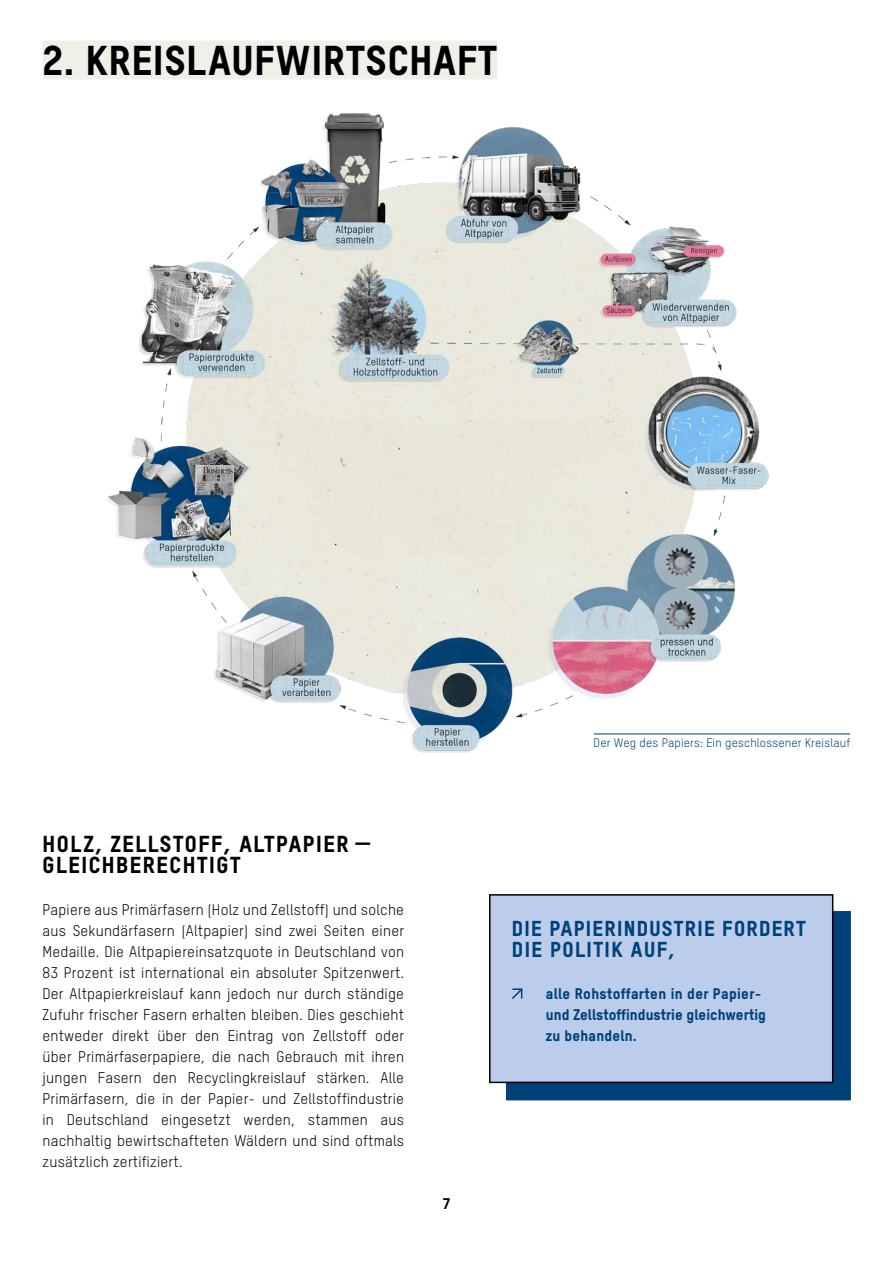
<style>
.page{position:relative;width:893px;height:1263px;background:#fff}
.page>*{position:absolute;margin:0;border:0;box-sizing:border-box;transform-origin:0 0}
.t1{font:40.5px "T Star Pro Heavy";letter-spacing:.025em;color:#000}
.t2{font:22.5px/21px "T Star Pro Heavy";letter-spacing:.07em;color:#000}
.t3{font:21px/21px "T Star Pro Heavy";letter-spacing:.06em;color:#004179}
.t4{font:15px/21px "T Star Pro Regular";letter-spacing:.015em;color:#000;text-align:justify}
.t5{font:15px/21px "T Star Pro Heavy";letter-spacing:.015em;color:#004179}
.t6{font:15px "T Star Pro Heavy";color:#000}
.t7{font:12px "T Star Pro Regular";letter-spacing:.015em;color:#004179}
</style>
<div class="page">
<div style="left:43px;top:41px;width:454px;height:39px;background:#f0efe8"></div>
<div style="left:506px;top:911px;width:344px;height:189px;background:#004179"></div>
<div style="left:489px;top:894px;width:345px;height:190px;background:#bccdeb"></div>
<img style="left:76px;top:84px;width:716px;height:716px;border-radius:358px">
<hr style="left:594px;top:733px;width:256px;height:1px;background:#004179">
<h1 class="t1" style="left:43px;top:29px;width:456px">2. KREISLAUFWIRTSCHAFT</h1>
<h2 class="t2" style="left:43px;top:831px;width:331px">HOLZ, ZELLSTOFF, ALTPAPIER —<br>GLEICHBERECHTIGT</h2>
<p class="t4" style="left:43px;top:898px;width:363px">Papiere aus Primärfasern (Holz und Zellstoff) und solche aus Sekundärfasern (Altpapier) sind zwei Seiten einer Medaille. Die Altpapiereinsatzquote in Deutschland von 83 Prozent ist international ein absoluter Spitzenwert.<br>Der Altpapierkreislauf kann jedoch nur durch ständige Zufuhr frischer Fasern erhalten bleiben. Dies geschieht entweder direkt über den Eintrag von Zellstoff oder über Primärfaserpapiere, die nach Gebrauch mit ihren jungen Fasern den Recyclingkreislauf stärken. Alle Primärfasern, die in der Papier- und Zellstoffindustrie in Deutschland eingesetzt werden, stammen aus nachhaltig bewirtschafteten Wäldern und sind oftmals zusätzlich zertifiziert.</p>
<p class="t6" style="left:443px;top:1192px;width:9px">7</p>
<p class="t7" style="left:594px;top:734px;width:258px">Der Weg des Papiers: Ein geschlossener Kreislauf</p>
<h3 class="t3" style="left:512px;top:916px;width:296px">DIE PAPIERINDUSTRIE FORDERT<br>DIE POLITIK AUF,</h3>
<p class="t5" style="left:546px;top:982px;width:222px">alle Rohstoffarten in der Papier&shy;und Zellstoffindustrie gleichwertig zu behandeln.</p>
</div>
